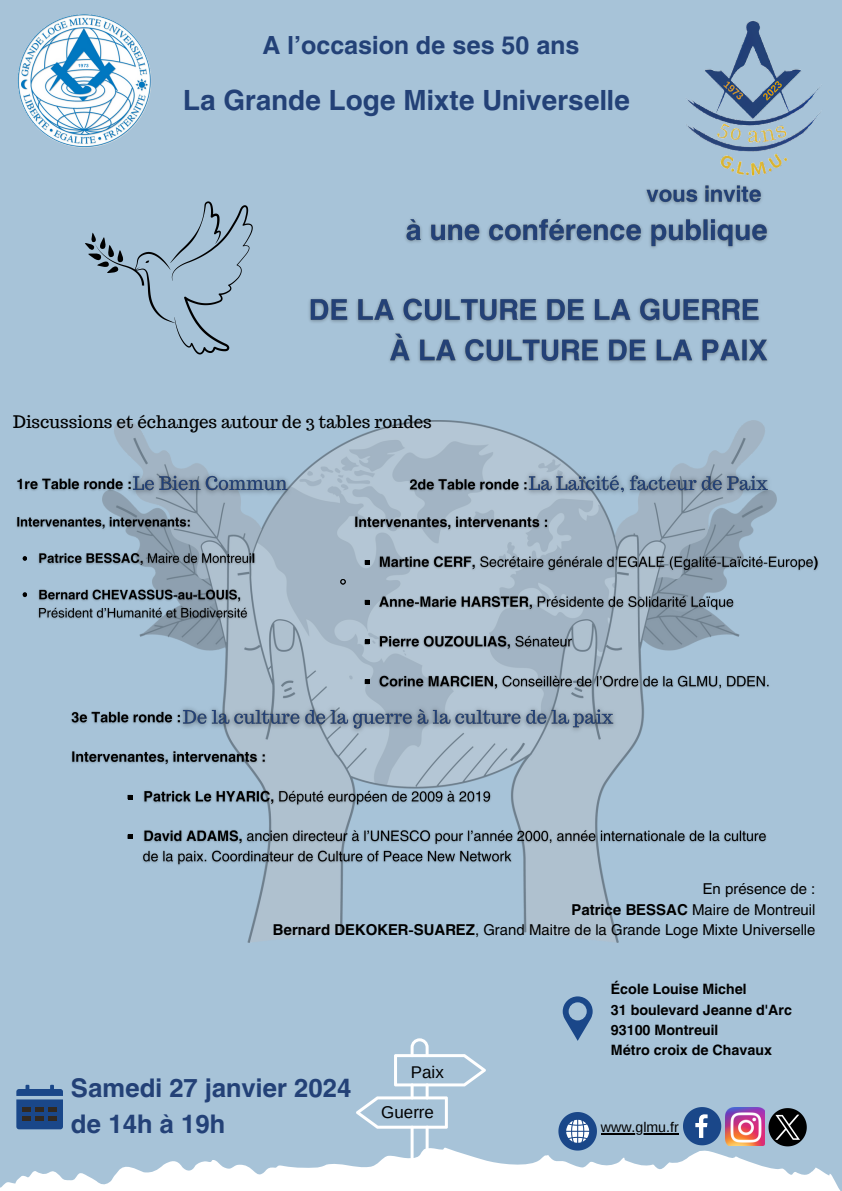
<style>
.page{position:relative;width:842px;height:1191px;background:#fff}
.page>*{position:absolute;margin:0;border:0;box-sizing:border-box;transform-origin:0 0}
.t1{font:700 27.6px "Helios";color:#234177}
.t2{font:700 25.4px/35px "Helios";color:#234177}
.t3{font:700 24.7px "Helios";color:#234177}
.t4{font:17px "Trocchi";color:#000}
.t5{font:17px "Arimo";color:#000}
.t6{font:14.8px/20.2px "Helios";color:#000;text-align:right}
.t7{font:700 14.1px/20.2px "Helios";color:#000}
.t8{font:14.1px "Arimo";color:#000}
.s1{font-weight:700}
</style>
<div class="page">
<div style="left:0;top:0;width:842px;height:1190px;background:#a7c3d8"></div>
<img style="left:114px;top:421px;width:651px;height:521px">
<img style="left:686px;top:21px;width:134px;height:155px">
<img style="left:17px;top:14px;width:134px;height:134px">
<svg style="left:85px;top:201px;width:168px;height:153px"></svg>
<img style="left:309px;top:185px;width:459px;height:179px">
<img style="left:303px;top:475px;width:516px;height:218px">
<img style="left:16px;top:474px;width:243px;height:149px">
<img style="left:71px;top:708px;width:696px;height:161px">
<img style="left:521px;top:466px;width:255px;height:36px">
<img style="left:124px;top:466px;width:172px;height:34px">
<img style="left:174px;top:700px;width:449px;height:38px">
<svg style="left:0;top:996px;width:840px;height:194px"></svg>
<p class="t3" style="left:263px;top:30px;width:318px">A l’occasion de ses 50 ans</p>
<h4 class="t1" style="left:183px;top:83px;width:448px">La Grande Loge Mixte Universelle</h4>
<h5 class="t4" style="left:13px;top:410px;width:420px">Discussions et échanges autour de 3 tables rondes</h5>
<p class="t6" style="left:273px;top:878px;width:544px">En présence de :<br><span class="s1">Patrice BESSAC</span> Maire de Montreuil<br><span class="s1">Bernard DEKOKER-SUAREZ</span>, Grand Maitre de la Grande Loge Mixte Universelle</p>
<h2 class="t2" style="left:71px;top:1070px;width:282px">Samedi 27 janvier 2024 de 14h à 19h</h2>
<p class="t5" style="left:411px;top:1062px;width:34px">Paix</p>
<p class="t5" style="left:381px;top:1102px;width:54px">Guerre</p>
<h4 class="t7" style="left:611px;top:978px;width:183px">École Louise Michel<br>31 boulevard Jeanne d'Arc<br>93100 Montreuil<br>Métro croix de Chavaux</h4>
<h6 class="t8" style="left:601px;top:1119px;width:79px">www.glmu.fr</h6>
</div>
